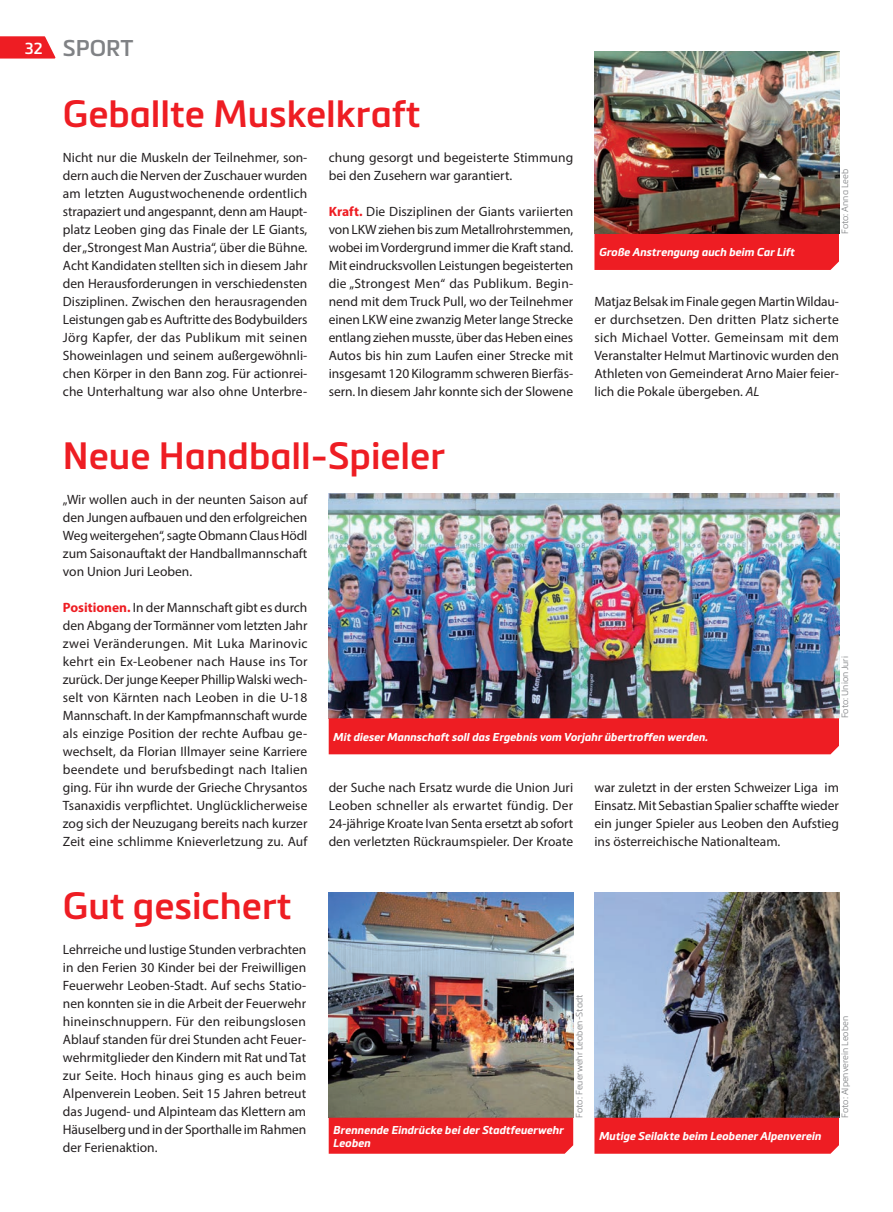
<style>
.page{position:relative;width:893px;height:1212px;background:#fff}
.page>*{position:absolute;margin:0;border:0;box-sizing:border-box;transform-origin:0 0}
.t1{font:600 37.5px "Metronic Pro";color:#ee1d23}
.t2{font:600 22.5px "Metronic Pro";color:#808285}
.t3{font:13.5px/18px "Myriad Pro";color:#231f20;text-align:justify}
.t4{font:italic 700 11.25px/12.8px "Metronic Pro";color:#fff}
.t5{font:300 9px "Metronic Pro";color:#808285}
.s1{font-size:15.75px;color:#fff}
.s2{font-weight:700;color:#ee1d23}
.s3{font-style:italic}
</style>
<div class="page">
<svg style="left:0;top:36px;width:55px;height:23px"></svg>
<img style="left:594px;top:52px;width:245px;height:182px">
<div style="left:594px;top:234px;width:245px;height:36px;background:#ee1d23"></div>
<img style="left:329px;top:892px;width:244px;height:226px">
<div style="left:329px;top:1118px;width:244px;height:36px;background:#ee1d23"></div>
<img style="left:594px;top:892px;width:245px;height:226px">
<div style="left:594px;top:1118px;width:245px;height:36px;background:#ee1d23"></div>
<img style="left:329px;top:494px;width:510px;height:224px">
<div style="left:329px;top:718px;width:510px;height:36px;background:#ee1d23"></div>
<h2 class="t2" style="left:25px;top:34px;width:110px"><span class="s1">32</span> SPORT</h2>
<h1 class="t1" style="left:63px;top:91px;width:359px">Geballte Muskelkraft</h1>
<p class="t3" style="left:63px;top:148px;width:246px">Nicht nur die Muskeln der Teilnehmer, son&shy;dern auch die Nerven der Zuschauer wurden am letzten Augustwochenende ordentlich strapaziert und angespannt, denn am Haupt&shy;platz Leoben ging das Finale der LE Giants, der „Strongest Man Austria“, über die Bühne.<br>Acht Kandidaten stellten sich in diesem Jahr den Herausforderungen in verschiedensten Disziplinen. Zwischen den herausragenden Leistungen gab es Auftritte des Bodybuilders Jörg Kapfer, der das Publikum mit seinen Showeinlagen und seinem außergewöhnli&shy;chen Körper in den Bann zog. Für actionrei&shy;che Unterhaltung war also ohne Unterbre-</p>
<p class="t3" style="left:329px;top:148px;width:246px">chung gesorgt und begeisterte Stimmung bei den Zusehern war garantiert.</p>
<p class="t3" style="left:329px;top:202px;width:246px"><span class="s2">Kraft.</span> Die Disziplinen der Giants variierten von LKW ziehen bis zum Metallrohrstemmen, wobei im Vordergrund immer die Kraft stand.<br>Mit eindrucksvollen Leistungen begeisterten die „Strongest Men“ das Publikum. Begin&shy;nend mit dem Truck Pull, wo der Teilnehmer einen LKW eine zwanzig Meter lange Strecke entlang ziehen musste, über das Heben eines Autos bis hin zum Laufen einer Strecke mit insgesamt 120 Kilogramm schweren Bierfäs&shy;sern. In diesem Jahr konnte sich der Slowene</p>
<h1 class="t1" style="left:63px;top:433px;width:384px">Neue Handball-Spieler</h1>
<p class="t4" style="left:599px;top:246px;width:197px">Große Anstrengung auch beim Car Lift</p>
<p class="t5" style="left:839px;top:234px;width:66px;rotate:-90deg">Foto: Anna Leeb</p>
<p class="t3" style="left:594px;top:292px;width:246px">Matjaz Belsak im Finale gegen Martin Wildau&shy;er durchsetzen. Den dritten Platz sicherte sich Michael Votter. Gemeinsam mit dem Veranstalter Helmut Martinovic wurden den Athleten von Gemeinderat Arno Maier feier&shy;lich die Pokale übergeben. <span class="s3">AL</span></p>
<p class="t3" style="left:63px;top:490px;width:246px">„Wir wollen auch in der neunten Saison auf den Jungen aufbauen und den erfolgreichen Weg weitergehen“, sagte Obmann Claus Hödl zum Saisonauftakt der Handballmannschaft von Union Juri Leoben.</p>
<p class="t3" style="left:63px;top:598px;width:246px"><span class="s2">Positionen.</span> In der Mannschaft gibt es durch den Abgang der Tormänner vom letzten Jahr zwei Veränderungen. Mit Luka Marinovic kehrt ein Ex-Leobener nach Hause ins Tor zurück. Der junge Keeper Phillip Walski wech&shy;selt von Kärnten nach Leoben in die U-18<br>Mannschaft. In der Kampfmannschaft wurde als einzige Position der rechte Aufbau ge&shy;wechselt, da Florian Illmayer seine Karriere beendete und berufsbedingt nach Italien ging. Für ihn wurde der Grieche Chrysantos Tsanaxidis verpflichtet. Unglücklicherweise zog sich der Neuzugang bereits nach kurzer Zeit eine schlimme Knieverletzung zu. Auf</p>
<h1 class="t1" style="left:63px;top:883px;width:230px">Gut gesichert</h1>
<p class="t3" style="left:63px;top:940px;width:245px">Lehrreiche und lustige Stunden verbrachten in den Ferien 30 Kinder bei der Freiwilligen Feuerwehr Leoben-Stadt. Auf sechs Statio&shy;nen konnten sie in die Arbeit der Feuerwehr hineinschnuppern. Für den reibungslosen Ablauf standen für drei Stunden acht Feuer&shy;wehrmitglieder den Kindern mit Rat und Tat zur Seite. Hoch hinaus ging es auch beim Alpenverein Leoben. Seit 15 Jahren betreut das Jugend- und Alpinteam das Klettern am Häuselberg und in der Sporthalle im Rahmen der Ferienaktion.</p>
<p class="t4" style="left:333px;top:730px;width:376px">Mit dieser Mannschaft soll das Ergebnis vom Vorjahr übertroffen werden.</p>
<p class="t5" style="left:839px;top:718px;width:64px;rotate:-90deg">Foto: Union Juri</p>
<p class="t3" style="left:329px;top:778px;width:246px">der Suche nach Ersatz wurde die Union Juri Leoben schneller als erwartet fündig. Der 24-jährige Kroate Ivan Senta ersetzt ab sofort den verletzten Rückraumspieler. Der Kroate</p>
<p class="t3" style="left:594px;top:778px;width:246px">war zuletzt in der ersten Schweizer Liga im Einsatz. Mit Sebastian Spalier schaffte wieder ein junger Spieler aus Leoben den Aufstieg ins österreichische Nationalteam.</p>
<p class="t4" style="left:333px;top:1123px;width:232px">Brennende Eindrücke bei der Stadtfeuerwehr<br>Leoben</p>
<p class="t5" style="left:573px;top:1118px;width:124px;rotate:-90deg">Foto: Feuerwehr Leoben-Stadt</p>
<p class="t4" style="left:599px;top:1129px;width:224px">Mutige Seilakte beim Leobener Alpenverein</p>
<p class="t5" style="left:839px;top:1118px;width:103px;rotate:-90deg">Foto: Alpenverein Leoben</p>
</div>
